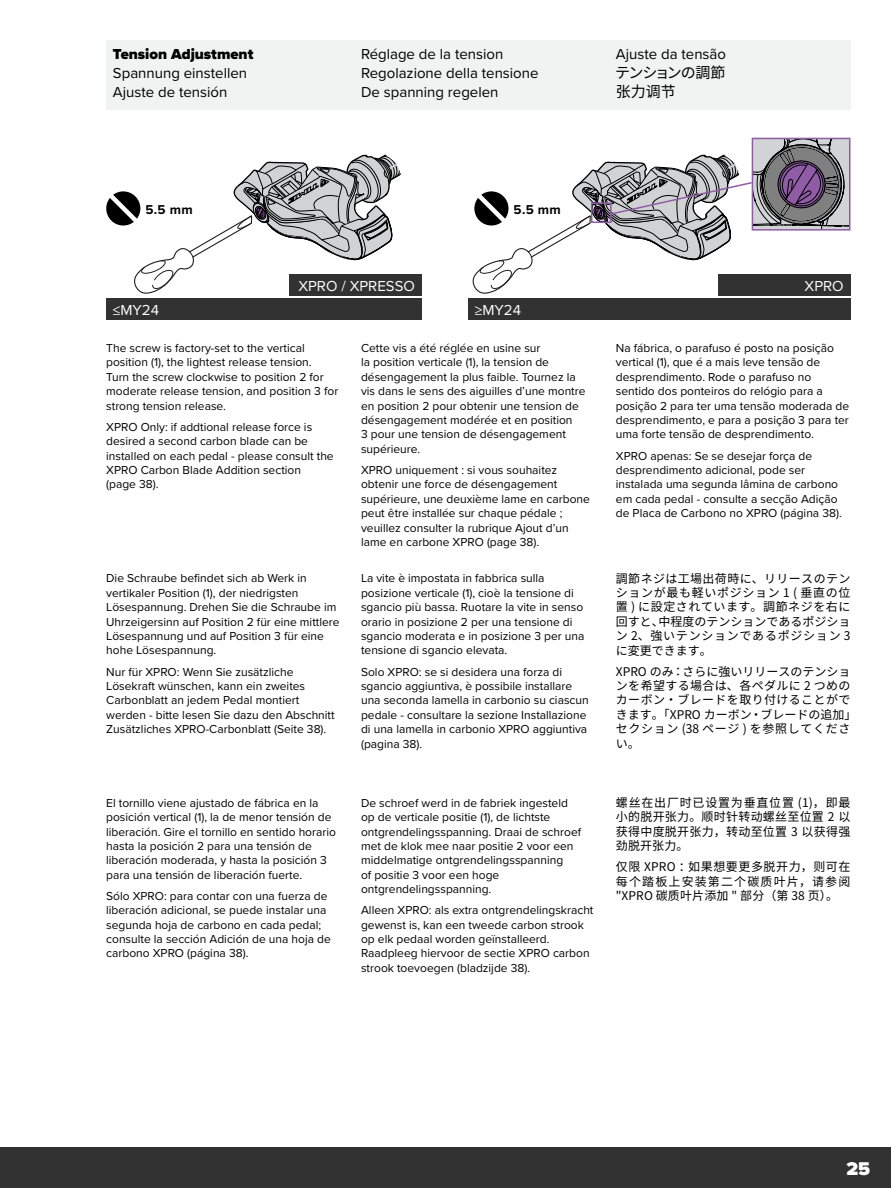
<style>
.page{position:relative;width:891px;height:1188px;background:#fff}
.page>*{position:absolute;margin:0;border:0;box-sizing:border-box;transform-origin:0 0}
.t1{font:900 19.2px "Proxima Nova";color:#fff}
.SubHeader_Proxima_No{font:15px "Proxima Nova";color:#000}
.Model_Callout_w_Dark{font:15px "Proxima Nova";color:#fff}
.SubHeader_Proxima_No-2{font:900 15px "Proxima Nova";color:#000}
.SubHeader_Proxima_No-3{font:15px "Noto Sans CJ Kjp";letter-spacing:-.07em;color:#000}
.SubHeader_Proxima_No-4{font:15px "Noto Sans CJ Ksc";color:#000}
.t2{font:700 13.35px "Proxima Nova";color:#000}
.User_Manual_Text_-_N{font:12px/14.4px "Proxima Nova";color:#000}
.j-bodytext{font:12px/14.4px "Noto Sans CJ Kjp";letter-spacing:.03em;color:#000;text-align:justify}
.c-bodytext{font:12px/14.4px "Noto Sans CJ Ksc";letter-spacing:.02em;color:#000;text-align:justify}
</style>
<div class="page">
<div style="left:0;top:1148px;width:891px;height:40px;background:#323232"></div>
<div style="left:106px;top:40px;width:744px;height:70px;background:#f1f2f2"></div>
<div style="left:106px;top:298px;width:316px;height:22px;background:#323232"></div>
<div style="left:289px;top:274px;width:133px;height:22px;background:#323232"></div>
<div style="left:718px;top:274px;width:132px;height:22px;background:#323232"></div>
<svg style="left:106px;top:154px;width:295px;height:140px"></svg>
<div style="left:468px;top:298px;width:382px;height:22px;background:#323232"></div>
<svg style="left:472px;top:138px;width:378px;height:156px"></svg>
<p class="SubHeader_Proxima_No-2" style="left:113px;top:43px;width:142px">Tension Adjustment</p>
<p class="SubHeader_Proxima_No" style="left:361px;top:43px;width:144px">Réglage de la tension</p>
<p class="SubHeader_Proxima_No" style="left:616px;top:43px;width:112px">Ajuste da tensão</p>
<p class="SubHeader_Proxima_No" style="left:113px;top:62px;width:136px">Spannung einstellen</p>
<p class="SubHeader_Proxima_No" style="left:361px;top:62px;width:179px">Regolazione della tensione</p>
<p class="SubHeader_Proxima_No-3" style="left:615px;top:64px;width:112px">テンションの調節</p>
<p class="SubHeader_Proxima_No" style="left:113px;top:80px;width:116px">Ajuste de tensión</p>
<p class="SubHeader_Proxima_No" style="left:361px;top:80px;width:139px">De spanning regelen</p>
<p class="SubHeader_Proxima_No-4" style="left:616px;top:83px;width:61px">张力调节</p>
<p class="t2" style="left:145px;top:199px;width:49px">5.5 mm</p>
<p class="Model_Callout_w_Dark" style="left:113px;top:298px;width:48px">≤MY24</p>
<p class="t2" style="left:514px;top:199px;width:49px">5.5 mm</p>
<p class="Model_Callout_w_Dark" style="left:298px;top:274px;width:118px">XPRO / XPRESSO</p>
<p class="Model_Callout_w_Dark" style="left:805px;top:274px;width:41px">XPRO</p>
<p class="Model_Callout_w_Dark" style="left:475px;top:298px;width:48px">≥MY24</p>
<p class="User_Manual_Text_-_N" style="left:106px;top:340px;width:234px">The screw is factory-set to the vertical position (1), the lightest release tension.<br>Turn the screw clockwise to position 2 for moderate release tension, and position 3 for strong tension release.</p>
<p class="User_Manual_Text_-_N" style="left:106px;top:419px;width:229px">XPRO Only: if addtional release force is desired a second carbon blade can be installed on each pedal - please consult the XPRO Carbon Blade Addition section (page 38).</p>
<p class="User_Manual_Text_-_N" style="left:106px;top:571px;width:235px">Die Schraube befindet sich ab Werk in vertikaler Position (1), der niedrigsten Lösespannung. Drehen Sie die Schraube im Uhrzeigersinn auf Position 2 für eine mittlere Lösespannung und auf Position 3 für eine hohe Lösespannung.</p>
<p class="User_Manual_Text_-_N" style="left:106px;top:664px;width:230px">Nur für XPRO: Wenn Sie zusätzliche Lösekraft wünschen, kann ein zweites Carbonblatt an jedem Pedal montiert werden - bitte lesen Sie dazu den Abschnitt Zusätzliches XPRO-Carbonblatt (Seite 38).</p>
<p class="User_Manual_Text_-_N" style="left:106px;top:795px;width:231px">El tornillo viene ajustado de fábrica en la posición vertical (1), la de menor tensión de liberación. Gire el tornillo en sentido horario hasta la posición 2 para una tensión de liberación moderada, y hasta la posición 3 para una tensión de liberación fuerte.</p>
<p class="User_Manual_Text_-_N" style="left:106px;top:888px;width:226px">Sólo XPRO: para contar con una fuerza de liberación adicional, se puede instalar una segunda hoja de carbono en cada pedal; consulte la sección Adición de una hoja de carbono XPRO (página 38).</p>
<p class="User_Manual_Text_-_N" style="left:361px;top:340px;width:226px">Cette vis a été réglée en usine sur<br>la position verticale (1), la tension de désengagement la plus faible. Tournez la vis dans le sens des aiguilles d’une montre en position 2 pour obtenir une tension de désengagement modérée et en position<br>3 pour une tension de désengagement supérieure.</p>
<p class="User_Manual_Text_-_N" style="left:361px;top:462px;width:230px">XPRO uniquement : si vous souhaitez obtenir une force de désengagement supérieure, une deuxième lame en carbone peut être installée sur chaque pédale ; veuillez consulter la rubrique Ajout d’un lame en carbone XPRO (page 38).</p>
<p class="User_Manual_Text_-_N" style="left:361px;top:571px;width:225px">La vite è impostata in fabbrica sulla posizione verticale (1), cioè la tensione di sgancio più bassa. Ruotare la vite in senso orario in posizione 2 per una tensione di sgancio moderata e in posizione 3 per una tensione di sgancio elevata.</p>
<p class="User_Manual_Text_-_N" style="left:361px;top:664px;width:229px">Solo XPRO: se si desidera una forza di sgancio aggiuntiva, è possibile installare una seconda lamella in carbonio su ciascun pedale - consultare la sezione Installazione di una lamella in carbonio XPRO aggiuntiva (pagina 38).</p>
<p class="User_Manual_Text_-_N" style="left:361px;top:795px;width:222px">De schroef werd in de fabriek ingesteld op de verticale positie (1), de lichtste ontgrendelingsspanning. Draai de schroef met de klok mee naar positie 2 voor een middelmatige ontgrendelingsspanning<br>of positie 3 voor een hoge ontgrendelingsspanning.</p>
<p class="User_Manual_Text_-_N" style="left:361px;top:903px;width:234px">Alleen XPRO: als extra ontgrendelingskracht gewenst is, kan een tweede carbon strook op elk pedaal worden geïnstalleerd.<br>Raadpleeg hiervoor de sectie XPRO carbon strook toevoegen (bladzijde 38).</p>
<p class="User_Manual_Text_-_N" style="left:616px;top:340px;width:235px">Na fábrica, o parafuso é posto na posição vertical (1), que é a mais leve tensão de desprendimento. Rode o parafuso no sentido dos ponteiros do relógio para a posição 2 para ter uma tensão moderada de desprendimento, e para a posição 3 para ter uma forte tensão de desprendimento.</p>
<p class="User_Manual_Text_-_N" style="left:616px;top:448px;width:227px">XPRO apenas: Se se desejar força de desprendimento adicional, pode ser instalada uma segunda lâmina de carbono em cada pedal - consulte a secção Adição de Placa de Carbono no XPRO (página 38).</p>
<p class="j-bodytext" style="left:616px;top:571px;width:236px">調節ネジは工場出荷時に、リリースのテンションが最も軽いポジション 1 ( 垂直の位置 ) に設定されています。調節ネジを右に回すと、中程度のテンションであるポジション 2、強いテンションであるポジション 3に変更できます。</p>
<p class="j-bodytext" style="left:616px;top:664px;width:242px;text-align:left">XPRO のみ：さらに強いリリースのテンションを希望する場合は、各ペダルに 2 つめのカーボン・ブレードを取り付けることができます。「XPRO カーボン・ブレードの追加」セクション (38 ページ ) を参照してください。</p>
<p class="c-bodytext" style="left:616px;top:795px;width:236px">螺丝在出厂时已设置为垂直位置 (1)，即最小的脱开张力。顺时针转动螺丝至位置 2 以获得中度脱开张力，转动至位置 3 以获得强劲脱开张力。</p>
<p class="c-bodytext" style="left:616px;top:860px;width:236px">仅限 XPRO ：如果想要更多脱开力，则可在每个踏板上安装第二个碳质叶片，请参阅"XPRO 碳质叶片添加 " 部分（第 38 页）。</p>
<h1 class="t1" style="left:846px;top:1154px;width:25px">25</h1>
</div>
